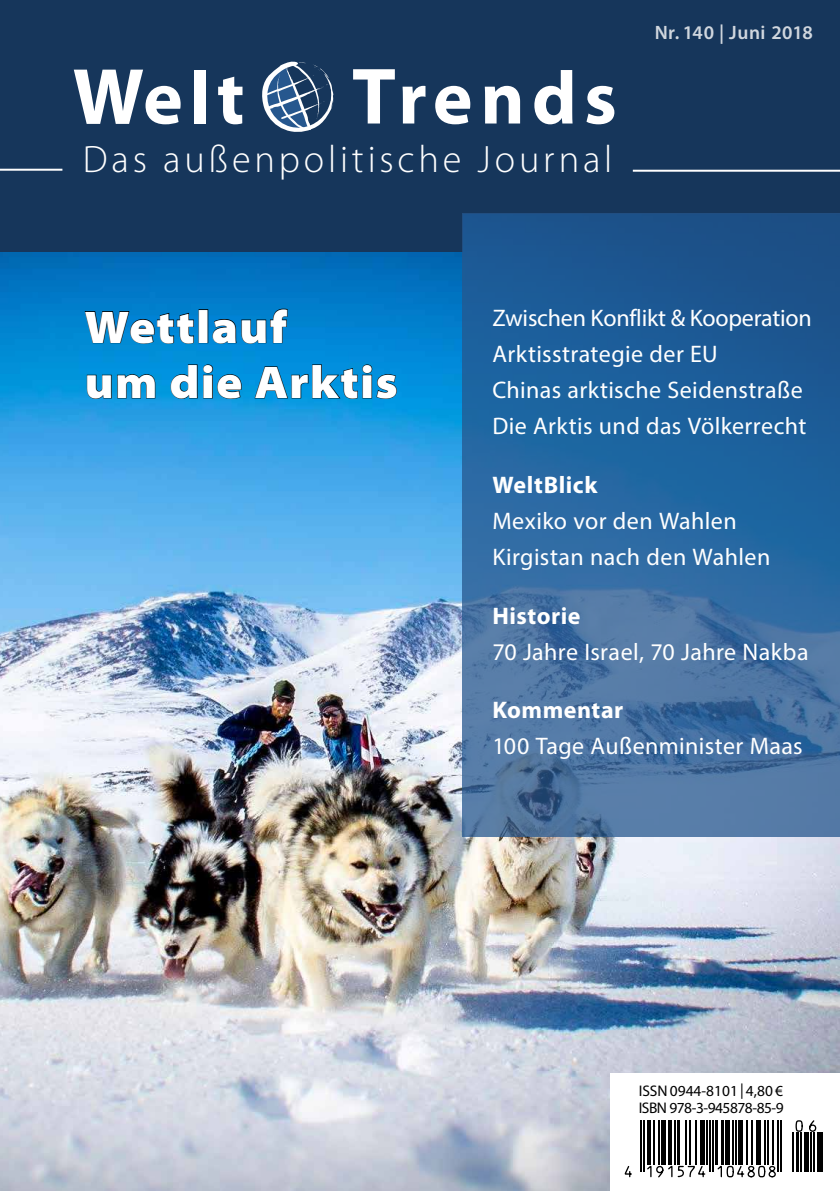
<style>
.page{position:relative;width:840px;height:1191px;background:#fff}
.page>*{position:absolute;margin:0;border:0;box-sizing:border-box;transform-origin:0 0}
.t1{font:900 semi-expanded 46px/55.2px "Myriad Pro";letter-spacing:.025em;color:#fff}
.t2{font:300 38.2px "Myriad Pro";letter-spacing:.1em;color:#fff}
.t3{font:24px/36px "Myriad Pro";letter-spacing:.015em;color:#fff}
.t4{font:700 24px "Myriad Pro";letter-spacing:.02em;color:#fff}
.t5{font:600 19.4px "Myriad Pro";letter-spacing:.025em;color:#fff}
.t6{font:15.4px "Myriad Pro";letter-spacing:-.03em;color:#000}
.t7{font:15.4px "Myriad Pro";color:#000}
</style>
<div class="page">
<img style="left:0;top:251px;width:839px;height:940px">
<div style="left:0;top:0;width:839px;height:213px;background:#16365b"></div>
<div style="left:0;top:0;width:462px;height:251px;background:#16365b"></div>
<hr style="left:0;top:169px;width:62px;height:2px;background:#fff">
<hr style="left:632px;top:170px;width:207px;height:2px;background:#fff">
<svg style="left:262px;top:61px;width:71px;height:71px"></svg>
<svg style="left:353px;top:69px;width:41px;height:54px"></svg>
<svg style="left:402px;top:86px;width:23px;height:37px"></svg>
<svg style="left:435px;top:86px;width:35px;height:38px"></svg>
<svg style="left:484px;top:86px;width:36px;height:37px"></svg>
<svg style="left:534px;top:70px;width:38px;height:54px"></svg>
<svg style="left:586px;top:86px;width:28px;height:38px"></svg>
<div style="left:194px;top:70px;width:11px;height:53px;background:#fff"></div>
<svg style="left:218px;top:77px;width:24px;height:47px"></svg>
<svg style="left:74px;top:70px;width:106px;height:54px"></svg>
<svg style="left:462px;top:213px;width:377px;height:624px;background:#31679d"></svg>
<svg style="left:84px;top:300px;width:110px;height:49px;background:#0076bb"></svg>
<div style="left:198px;top:309px;width:10px;height:34px;border:1px solid #000"></div>
<svg style="left:212px;top:308px;width:76px;height:36px;background:#0072b7"></svg>
<svg style="left:86px;top:374px;width:70px;height:25px;background:#047cb6"></svg>
<svg style="left:170px;top:364px;width:72px;height:35px;background:#017fbf"></svg>
<svg style="left:254px;top:364px;width:143px;height:35px;background:#007fc1"></svg>
<div style="left:610px;top:1073px;width:229px;height:118px;background:#fff"></div>
<div style="left:816px;top:1132px;width:6px;height:39px;background:#000"></div>
<svg style="left:624px;top:1120px;width:192px;height:58px"></svg>
<h2 class="t2" style="left:83px;top:138px;width:530px">Das außenpolitische Journal</h2>
<p class="t5" style="left:654px;top:21px;width:160px">Nr. 140 | Juni 2018</p>
<h1 class="t1" style="left:84px;top:298px;width:314px">Wettlauf<br>um die Arktis</h1>
<p class="t3" style="left:492px;top:300px;width:321px">Zwischen Konflikt &amp; Kooperation<br>Arktisstrategie der EU<br>Chinas arktische Seidenstraße<br>Die Arktis und das Völkerrecht</p>
<p class="t4" style="left:492px;top:469px;width:106px">WeltBlick</p>
<p class="t3" style="left:492px;top:502px;width:279px">Mexiko vor den Wahlen<br>Kirgistan nach den Wahlen</p>
<p class="t4" style="left:492px;top:600px;width:90px">Historie</p>
<p class="t3" style="left:492px;top:633px;width:317px">70 Jahre Israel, 70 Jahre Nakba</p>
<p class="t4" style="left:492px;top:694px;width:132px">Kommentar</p>
<p class="t3" style="left:492px;top:728px;width:312px">100 Tage Außenminister Maas</p>
<p class="t7" style="left:638px;top:1081px;width:146px">ISSN 0944-8101 | 4,80 €</p>
<p class="t6" style="left:638px;top:1098px;width:146px">ISBN 978-3-945878-85-9</p>
</div>
